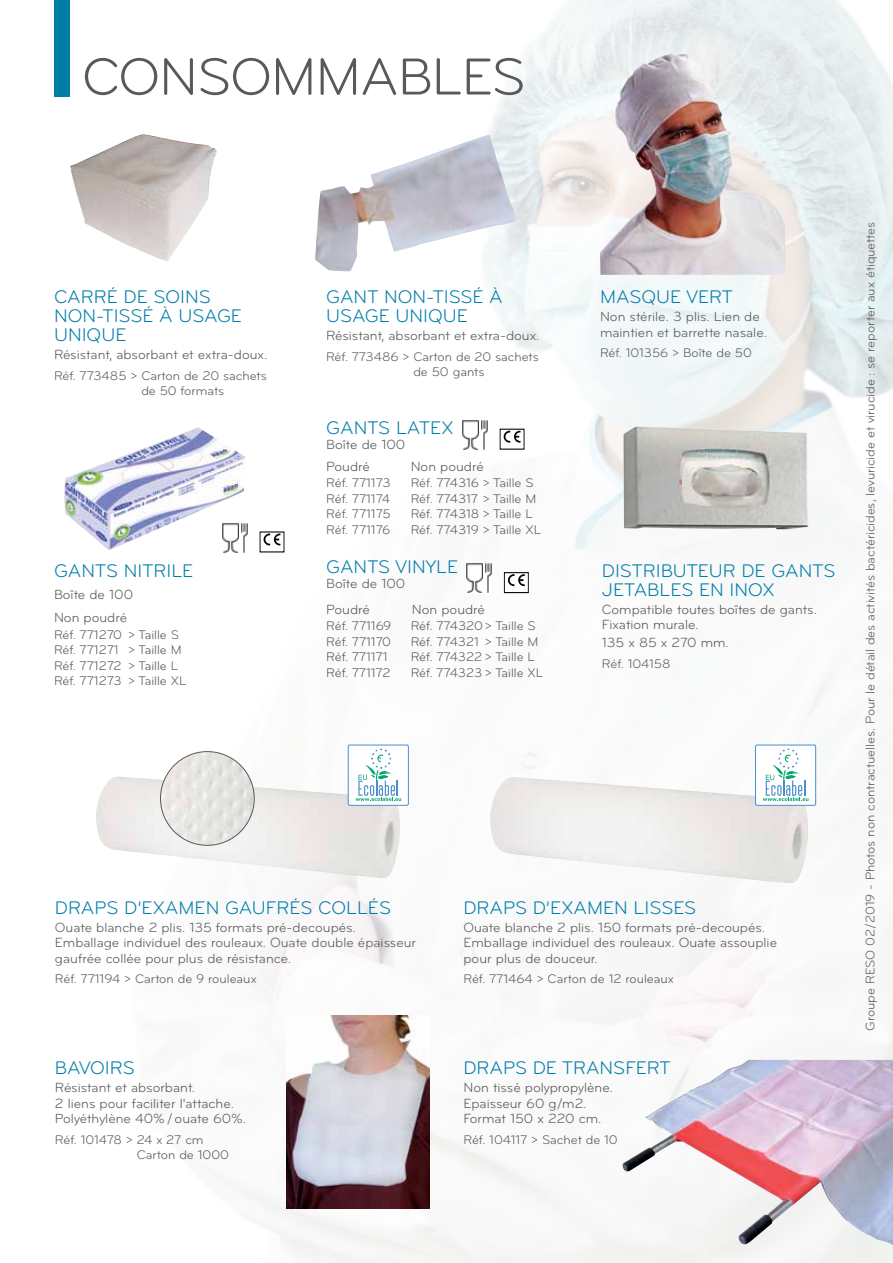
<style>
.page{position:relative;width:893px;height:1263px;background:#fff}
.page>*{position:absolute;margin:0;border:0;box-sizing:border-box;transform-origin:0 0}
.t1{font:54px "Bryant Pro";letter-spacing:-.02em;color:#58595b}
.t2{font:18.9px/19px "Bryant Pro";color:#007ca9}
.t3{font:13.8px/15.5px "Bryant Pro";color:#58595b}
.t4{font:12.9px/15.5px "Bryant Pro";color:#58595b}
</style>
<div class="page">
<img style="left:54px;top:0;width:839px;height:1263px">
<div style="left:54px;top:0;width:15px;height:96px;background:#007ca9"></div>
<img style="left:96px;top:777px;width:304px;height:101px">
<div style="left:348px;top:745px;width:60px;height:60px;background:#fff;border-radius:2px"></div>
<div style="left:348px;top:745px;width:61px;height:61px;border:1px solid #4a8ecc;border-radius:2px"></div>
<svg style="left:349px;top:745px;width:58px;height:56px"></svg>
<img style="left:161px;top:752px;width:93px;height:93px;border-radius:47px">
<img style="left:622px;top:1060px;width:271px;height:185px">
<img style="left:287px;top:1016px;width:142px;height:193px">
<div style="left:500px;top:429px;width:24px;height:20px;background:#fff"></div>
<svg style="left:504px;top:431px;width:16px;height:12px"></svg>
<img style="left:462px;top:420px;width:25px;height:30px">
<div style="left:504px;top:573px;width:24px;height:20px;background:#fff"></div>
<svg style="left:508px;top:574px;width:17px;height:12px"></svg>
<div style="left:504px;top:572px;width:25px;height:21px;border:1px solid #000"></div>
<img style="left:466px;top:563px;width:26px;height:30px">
<img style="left:600px;top:54px;width:185px;height:221px">
<img style="left:70px;top:135px;width:146px;height:126px">
<img style="left:315px;top:135px;width:201px;height:137px">
<img style="left:490px;top:777px;width:318px;height:106px">
<div style="left:755px;top:745px;width:61px;height:60px;background:#fff;border-radius:2px"></div>
<div style="left:755px;top:745px;width:61px;height:61px;border:1px solid #4a8ecc;border-radius:2px"></div>
<svg style="left:757px;top:745px;width:57px;height:56px"></svg>
<div style="left:260px;top:532px;width:24px;height:20px;background:#fff"></div>
<svg style="left:264px;top:534px;width:16px;height:11px"></svg>
<img style="left:222px;top:522px;width:25px;height:31px">
<img style="left:64px;top:427px;width:182px;height:123px">
<img style="left:623px;top:427px;width:186px;height:102px">
<h1 class="t1" style="left:82px;top:44px;width:445px">CONSOMMABLES</h1>
<h2 class="t2" style="left:54px;top:288px;width:190px">CARRÉ DE SOINS<br>NON-TISSÉ À USAGE<br>UNIQUE</h2>
<p class="t3" style="left:54px;top:347px;width:215px">Résistant, absorbant et extra-doux.</p>
<p class="t4" style="left:141px;top:368px;width:127px;text-indent:-87px">Réf. 773485 &gt; Carton de 20 sachets de 50 formats</p>
<h2 class="t2" style="left:54px;top:562px;width:141px">GANTS NITRILE</h2>
<p class="t3" style="left:54px;top:587px;width:81px">Boîte de 100</p>
<p class="t3" style="left:54px;top:610px;width:75px">Non poudré</p>
<p class="t4" style="left:54px;top:627px;width:134px">Réf. 771270 &gt; Taille S<br>Réf. 771271 &gt; Taille M<br>Réf. 771272 &gt; Taille L<br>Réf. 771273 &gt; Taille XL</p>
<h2 class="t2" style="left:326px;top:288px;width:178px">GANT NON-TISSÉ À<br>USAGE UNIQUE</h2>
<p class="t3" style="left:326px;top:328px;width:215px">Résistant, absorbant et extra-doux.</p>
<p class="t4" style="left:413px;top:349px;width:127px;text-indent:-87px">Réf. 773486 &gt; Carton de 20 sachets de 50 gants</p>
<h2 class="t2" style="left:326px;top:418px;width:129px">GANTS LATEX</h2>
<p class="t3" style="left:326px;top:437px;width:81px">Boîte de 100</p>
<p class="t4" style="left:326px;top:475px;width:66px">Réf. 771173</p>
<p class="t4" style="left:411px;top:475px;width:124px">Réf. 774316 &gt; Taille S</p>
<p class="t4" style="left:326px;top:491px;width:65px">Réf. 771174</p>
<p class="t4" style="left:411px;top:491px;width:127px">Réf. 774317 &gt; Taille M</p>
<p class="t4" style="left:326px;top:506px;width:66px">Réf. 771175</p>
<p class="t4" style="left:411px;top:506px;width:124px">Réf. 774318 &gt; Taille L</p>
<p class="t4" style="left:326px;top:522px;width:65px">Réf. 771176</p>
<p class="t4" style="left:411px;top:522px;width:132px">Réf. 774319 &gt; Taille XL</p>
<p class="t3" style="left:326px;top:458px;width:45px">Poudré</p>
<p class="t3" style="left:411px;top:458px;width:75px">Non poudré</p>
<h2 class="t2" style="left:326px;top:557px;width:134px">GANTS VINYLE</h2>
<p class="t3" style="left:326px;top:576px;width:81px">Boîte de 100</p>
<p class="t4" style="left:326px;top:618px;width:67px">Réf. 771169</p>
<p class="t4" style="left:411px;top:618px;width:127px">Réf. 774320&gt; Taille S</p>
<p class="t4" style="left:326px;top:634px;width:66px">Réf. 771170</p>
<p class="t4" style="left:411px;top:634px;width:129px">Réf. 774321 &gt; Taille M</p>
<p class="t4" style="left:326px;top:649px;width:63px">Réf. 771171</p>
<p class="t4" style="left:411px;top:649px;width:126px">Réf. 774322 &gt; Taille L</p>
<p class="t4" style="left:326px;top:665px;width:66px">Réf. 771172</p>
<p class="t4" style="left:411px;top:665px;width:134px">Réf. 774323 &gt; Taille XL</p>
<p class="t3" style="left:326px;top:601px;width:45px">Poudré</p>
<p class="t3" style="left:412px;top:601px;width:75px">Non poudré</p>
<h2 class="t2" style="left:600px;top:288px;width:134px">MASQUE VERT</h2>
<p class="t3" style="left:600px;top:309px;width:168px">Non stérile. 3 plis. Lien de maintien et barrette nasale.</p>
<p class="t4" style="left:600px;top:345px;width:153px">Réf. 101356 &gt; Boîte de 50</p>
<h2 class="t2" style="left:602px;top:561px;width:235px">DISTRIBUTEUR DE GANTS<br>JETABLES EN INOX</h2>
<p class="t3" style="left:602px;top:602px;width:217px">Compatible toutes boîtes de gants.<br>Fixation murale.</p>
<p class="t3" style="left:602px;top:635px;width:128px">135 x 85 x 270 mm.</p>
<p class="t4" style="left:602px;top:656px;width:70px">Réf. 104158</p>
<h2 class="t2" style="left:55px;top:898px;width:338px">DRAPS D’EXAMEN GAUFRÉS COLLÉS</h2>
<p class="t3" style="left:55px;top:919px;width:363px">Ouate blanche 2 plis. 135 formats pré-decoupés.<br>Emballage individuel des rouleaux. Ouate double épaisseur gaufrée collée pour plus de résistance.</p>
<p class="t4" style="left:55px;top:971px;width:203px">Réf. 771194 &gt; Carton de 9 rouleaux</p>
<h2 class="t2" style="left:55px;top:1058px;width:81px">BAVOIRS</h2>
<p class="t3" style="left:55px;top:1080px;width:193px">Résistant et absorbant.<br>2 liens pour faciliter l'attache.<br>Polyéthylène 40%/ouate 60%.</p>
<p class="t4" style="left:137px;top:1132px;width:94px;text-indent:-82px">Réf. 101478 &gt; 24 x 27 cm<br>Carton de 1000</p>
<h2 class="t2" style="left:463px;top:898px;width:234px">DRAPS D’EXAMEN LISSES</h2>
<p class="t3" style="left:463px;top:920px;width:315px">Ouate blanche 2 plis. 150 formats pré-decoupés.<br>Emballage individuel des rouleaux. Ouate assouplie pour plus de douceur.</p>
<p class="t4" style="left:463px;top:971px;width:212px">Réf. 771464 &gt; Carton de 12 rouleaux</p>
<h2 class="t2" style="left:463px;top:1058px;width:209px">DRAPS DE TRANSFERT</h2>
<p class="t3" style="left:463px;top:1080px;width:151px">Non tissé polypropylène.<br>Epaisseur 60 g/m2.<br>Format 150 x 220 cm.</p>
<p class="t4" style="left:463px;top:1132px;width:156px">Réf. 104117 &gt; Sachet de 10</p>
<p class="t4" style="left:863px;top:1031px;width:811px;rotate:-90deg">Groupe RESO 02/2019 - Photos non contractuelles. Pour le détail des activités bactéricides, levuricide et virucide : se reporter aux étiquettes</p>
</div>
